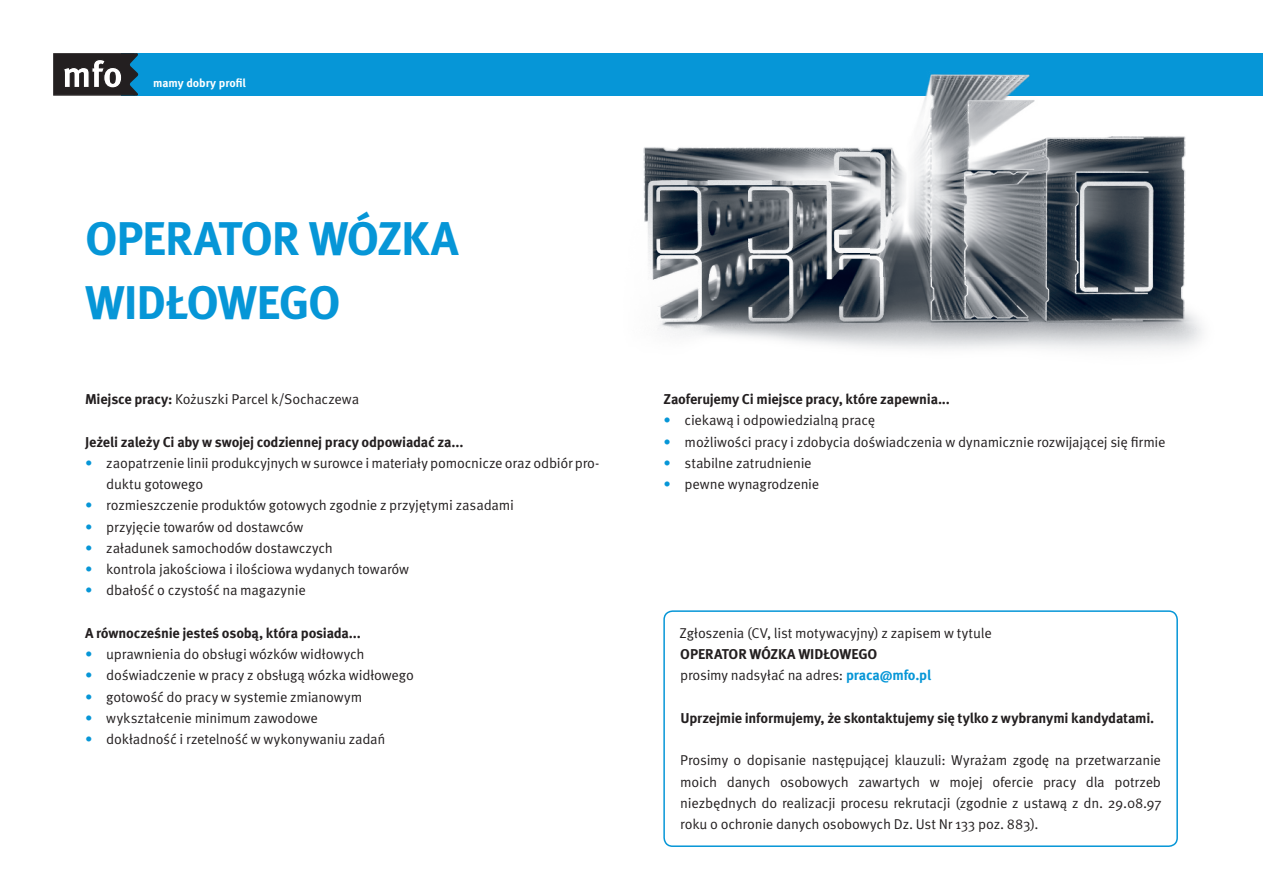
<style>
.page{position:relative;width:1263px;height:893px;background:#fff}
.page>*{position:absolute;margin:0;border:0;box-sizing:border-box;transform-origin:0 0}
.tyt_0{font:700 47.25px/63.8px "Meta Pro";letter-spacing:-.03em;color:#0696d7}
.tekst{font:14.25px/21.3px "Meta Pro";letter-spacing:-.015em;color:#231f20}
.tyt_2{font:700 14.25px "Meta Pro";letter-spacing:-.015em;color:#231f20}
.t1{font:700 11.7px "Meta Pro";color:#fff}
.s1{font-weight:700}
.s2{color:#0696d7}
.s3{font-weight:700;color:#0696d7}
</style>
<div class="page">
<div style="left:122px;top:53px;width:1141px;height:43px;background:#0696d7"></div>
<svg style="left:53px;top:53px;width:85px;height:43px"></svg>
<img style="left:643px;top:136px;width:559px;height:213px">
<img style="left:870px;top:74px;width:173px;height:202px">
<div style="left:663px;top:610px;width:515px;height:237px;border:2px solid #0696d7;border-radius:9px"></div>
<p class="t1" style="left:153px;top:76px;width:94px">mamy dobry profil</p>
<p class="tyt_0" style="left:85px;top:208px;width:375px">OPERATOR WÓZKA<br>WIDŁOWEGO</p>
<p class="tekst" style="left:85px;top:389px;width:276px"><span class="s1">Miejsce pracy:</span> Kożuszki Parcel k/Sochaczewa</p>
<p class="tyt_2" style="left:85px;top:432px;width:380px">Jeżeli zależy Ci aby w swojej codziennej pracy odpowiadać za...</p>
<p class="tekst" style="left:106px;top:453px;width:495px;text-indent:-21px"><span class="s2">•</span> zaopatrzenie linii produkcyjnych w surowce i materiały pomocnicze oraz odbiór pro&shy;duktu gotowego</p>
<p class="tekst" style="left:85px;top:495px;width:430px"><span class="s2">•</span> rozmieszczenie produktów gotowych zgodnie z przyjętymi zasadami</p>
<p class="tekst" style="left:85px;top:516px;width:220px"><span class="s2">•</span> przyjęcie towarów od dostawców</p>
<p class="tekst" style="left:85px;top:538px;width:249px"><span class="s2">•</span> załadunek samochodów dostawczych</p>
<p class="tekst" style="left:85px;top:559px;width:326px"><span class="s2">•</span> kontrola jakościowa i ilościowa wydanych towarów</p>
<p class="tekst" style="left:85px;top:580px;width:222px"><span class="s2">•</span> dbałość o czystość na magazynie</p>
<p class="tyt_2" style="left:85px;top:624px;width:277px">A równocześnie jesteś osobą, która posiada...</p>
<p class="tekst" style="left:85px;top:644px;width:281px"><span class="s2">•</span> uprawnienia do obsługi wózków widłowych</p>
<p class="tekst" style="left:85px;top:665px;width:330px"><span class="s2">•</span> doświadczenie w pracy z obsługą wózka widłowego</p>
<p class="tekst" style="left:85px;top:686px;width:279px"><span class="s2">•</span> gotowość do pracy w systemie zmianowym</p>
<p class="tekst" style="left:85px;top:708px;width:234px"><span class="s2">•</span> wykształcenie minimum zawodowe</p>
<p class="tekst" style="left:85px;top:729px;width:302px"><span class="s2">•</span> dokładność i rzetelność w wykonywaniu zadań</p>
<p class="tyt_2" style="left:663px;top:390px;width:288px">Zaoferujemy Ci miejsce pracy, które zapewnia...</p>
<p class="tekst" style="left:663px;top:410px;width:213px"><span class="s2">•</span> ciekawą i odpowiedzialną pracę</p>
<p class="tekst" style="left:663px;top:431px;width:504px"><span class="s2">•</span> możliwości pracy i zdobycia doświadczenia w dynamicznie rozwijającej się firmie</p>
<p class="tekst" style="left:663px;top:453px;width:150px"><span class="s2">•</span> stabilne zatrudnienie</p>
<p class="tekst" style="left:663px;top:474px;width:157px"><span class="s2">•</span> pewne wynagrodzenie</p>
<p class="tekst" style="left:679px;top:623px;width:314px">Zgłoszenia (CV, list motywacyjny) z zapisem w tytule</p>
<p class="tekst" style="left:680px;top:644px;width:252px"><span class="s1">OPERATOR WÓZKA WIDŁOWEGO<br></span>prosimy nadsyłać na adres: <span class="s3">praca@mfo.pl</span></p>
<p class="tyt_2" style="left:680px;top:709px;width:475px">Uprzejmie informujemy, że skontaktujemy się tylko z wybranymi kandydatami.</p>
<p class="tekst" style="left:680px;top:750px;width:483px;text-align:justify">Prosimy o dopisanie następującej klauzuli: Wyrażam zgodę na przetwarzanie moich danych osobowych zawartych w mojej ofercie pracy dla potrzeb niezbędnych do realizacji procesu rekrutacji (zgodnie z ustawą z dn. 29.08.97 roku o ochronie danych osobowych Dz. Ust Nr 133 poz. 883).</p>
</div>
